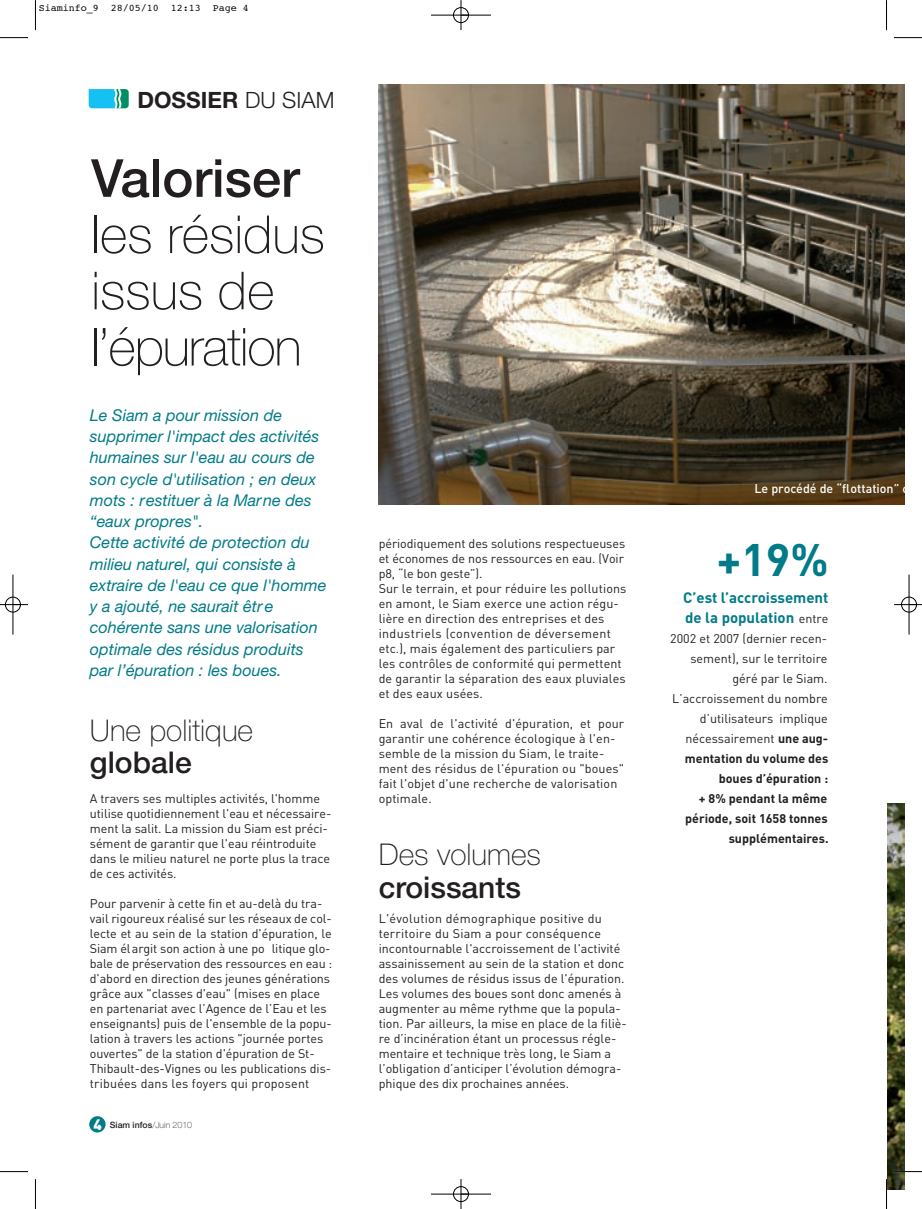
<style>
.page{position:relative;width:922px;height:1209px;background:#fff}
.page>*{position:absolute;margin:0;border:0;box-sizing:border-box;transform-origin:0 0}
.t1{font:100 52.5px/56.2px "Helvetica Neue";color:#231f20}
.t2{font:500 52.5px "Helvetica Neue";color:#231f20}
.t3{font:700 45px "DIN";color:#007b87}
.t4{font:100 30px "Helvetica Neue";color:#231f20}
.t5{font:500 30px "Helvetica Neue";color:#231f20}
.t6{font:700 22.5px "Helvetica Neue";color:#231f20}
.t7{font:italic 16.25px/21.2px "Helvetica Neue";color:#007b87}
.t8{font:700 15px/20px "DIN";color:#007b87}
.t9{font:12.5px/15px "DIN";color:#231f20}
.t10{font:500 12.5px "DIN";color:#fff}
.t11{font:10px "Courier";color:#000}
.t12{font:500 8.75px "Helvetica Neue";color:#231f20}
.s1{font-weight:300}
.s2{font-family:"DIN";font-weight:900;font-size:15px;color:#fff}
.s3{font-weight:100}
.s4{font-weight:400;font-size:12.5px;color:#231f20}
.s5{font-weight:700}
</style>
<div class="page">
<div style="left:89px;top:1116px;width:17px;height:16px;background:#007b87;border-radius:50%"></div>
<svg style="left:89px;top:89px;width:40px;height:19px"></svg>
<img style="left:378px;top:84px;width:526px;height:420px">
<img style="left:887px;top:804px;width:17px;height:385px">
<hr style="left:35px;top:0;width:1px;height:30px;background:#000">
<svg style="left:0;top:37px;width:28px;height:1px"></svg>
<hr style="left:886px;top:0;width:1px;height:30px;background:#000">
<svg style="left:894px;top:37px;width:27px;height:1px"></svg>
<hr style="left:35px;top:1179px;width:1px;height:30px;background:#000">
<svg style="left:0;top:1171px;width:28px;height:1px"></svg>
<hr style="left:886px;top:1179px;width:1px;height:30px;background:#000">
<svg style="left:893px;top:1171px;width:28px;height:1px"></svg>
<hr style="left:431px;top:15px;width:60px;height:1px;background:#000">
<hr style="left:431px;top:1194px;width:60px;height:1px;background:#000">
<hr style="left:13px;top:575px;width:1px;height:60px;background:#000">
<hr style="left:908px;top:575px;width:1px;height:60px;background:#000">
<hr style="left:460px;top:0;width:1px;height:30px;background:#000">
<hr style="left:460px;top:1179px;width:1px;height:30px;background:#000">
<svg style="left:0;top:604px;width:28px;height:1px"></svg>
<svg style="left:894px;top:604px;width:27px;height:1px"></svg>
<div style="left:453px;top:7px;width:15px;height:16px;border:1px solid #000;border-radius:50%"></div>
<div style="left:453px;top:1186px;width:15px;height:16px;border:1px solid #000;border-radius:50%"></div>
<div style="left:5px;top:597px;width:16px;height:15px;border:1px solid #000;border-radius:50%"></div>
<div style="left:901px;top:597px;width:15px;height:15px;border:1px solid #000;border-radius:50%"></div>
<p class="t11" style="left:39px;top:4px;width:212px">Siaminfo_9 28/05/10 12:13 Page 4</p>
<h3 class="t6" style="left:137px;top:86px;width:198px">DOSSIER <span class="s1">DU SIAM</span></h3>
<h1 class="t2" style="left:91px;top:147px;width:210px">Valoriser</h1>
<h1 class="t1" style="left:91px;top:206px;width:235px">les résidus issus de l’épuration</h1>
<p class="t7" style="left:90px;top:404px;width:238px">Le Siam a pour mission de supprimer l'impact des activités humaines sur l'eau au cours de son cycle d'utilisation ; en deux mots : restituer à la Marne des “eaux propres".<br>Cette activité de protection du milieu naturel, qui consiste à extraire de l'eau ce que l'homme y a ajouté, ne saurait êtr e cohérente sans une valorisation optimale des résidus produits par l’épuration : les boues.</p>
<h3 class="t4" style="left:90px;top:713px;width:165px">Une politique</h3>
<h3 class="t5" style="left:90px;top:745px;width:103px">globale</h3>
<p class="t9" style="left:90px;top:790px;width:243px">A travers ses multiples activités, l'homme utilise quotidiennement l'eau et nécessaire&shy;ment la salit. La mission du Siam est préci&shy;sément de garantir que l'eau réintroduite dans le milieu naturel ne porte plus la trace de ces activités.</p>
<p class="t9" style="left:90px;top:895px;width:244px">Pour parvenir à cette fin et au-delà du tra&shy;vail rigoureux réalisé sur les réseaux de col&shy;lecte et au sein de la station d'épuration, le Siam élargit son action à une po litique glo&shy;bale de préservation des ressources en eau : d'abord en direction des jeunes générations grâce aux "classes d'eau" (mises en place en partenariat avec l’Agence de l’Eau et les enseignants) puis de l'ensemble de la popu&shy;lation à travers les actions "journée portes ouvertes" de la station d'épuration de St-Thibault-des-Vignes ou les publications dis&shy;tribuées dans les foyers qui proposent</p>
<p class="t12" style="left:93px;top:1120px;width:100px"><span class="s2">4</span> Siam infos<span class="s3">/Juin 2010</span></p>
<p class="t9" style="left:378px;top:535px;width:249px">périodiquement des solutions respectueuses et économes de nos ressources en eau. (Voir p8, “le bon geste”).<br>Sur le terrain, et pour réduire les pollutions en amont, le Siam exerce une action régu&shy;lière en direction des entreprises et des industriels (convention de déversement etc.), mais également des particuliers par les contrôles de conformité qui permettent de garantir la séparation des eaux pluviales et des eaux usées.</p>
<p class="t9" style="left:378px;top:715px;width:247px">En aval de l'activité d'épuration, et pour garantir une cohérence écologique à l'en&shy;semble de la mission du Siam, le traite&shy;ment des résidus de l'épuration ou "boues" fait l'objet d'une recherche de valorisation optimale.</p>
<h3 class="t4" style="left:378px;top:837px;width:164px">Des volumes</h3>
<h3 class="t5" style="left:378px;top:869px;width:144px">croissants</h3>
<p class="t9" style="left:378px;top:910px;width:250px">L'évolution démographique positive du territoire du Siam a pour conséquence incontournable l'accroissement de l'activité assainissement au sein de la station et donc des volumes de résidus issus de l'épuration.<br>Les volumes des boues sont donc amenés à augmenter au même rythme que la popula&shy;tion. Par ailleurs, la mise en place de la filiè&shy;re d’incinération étant un processus régle&shy;mentaire et technique très long, le Siam a l’obligation d’anticiper l’évolution démogra&shy;phique des dix prochaines années.</p>
<p class="t10" style="left:754px;top:480px;width:155px">Le procédé de “flottation” c</p>
<h2 class="t3" style="left:716px;top:531px;width:113px">+19%</h2>
<p class="t8" style="left:683px;top:587px;width:147px">C’est l’accroissement de la population <span class="s4">entre</span></p>
<p class="t9" style="left:670px;top:629px;width:160px;line-height:20px;text-align:right">2002 et 2007 (dernier recen&shy;sement), sur le territoire géré par le Siam.<br>L’accroissement du nombre d’utilisateurs implique nécessairement <span class="s5">une aug&shy;mentation du volume des boues d’épuration :<br>+ 8% pendant la même période, soit 1658 tonnes supplémentaires.</span></p>
</div>
